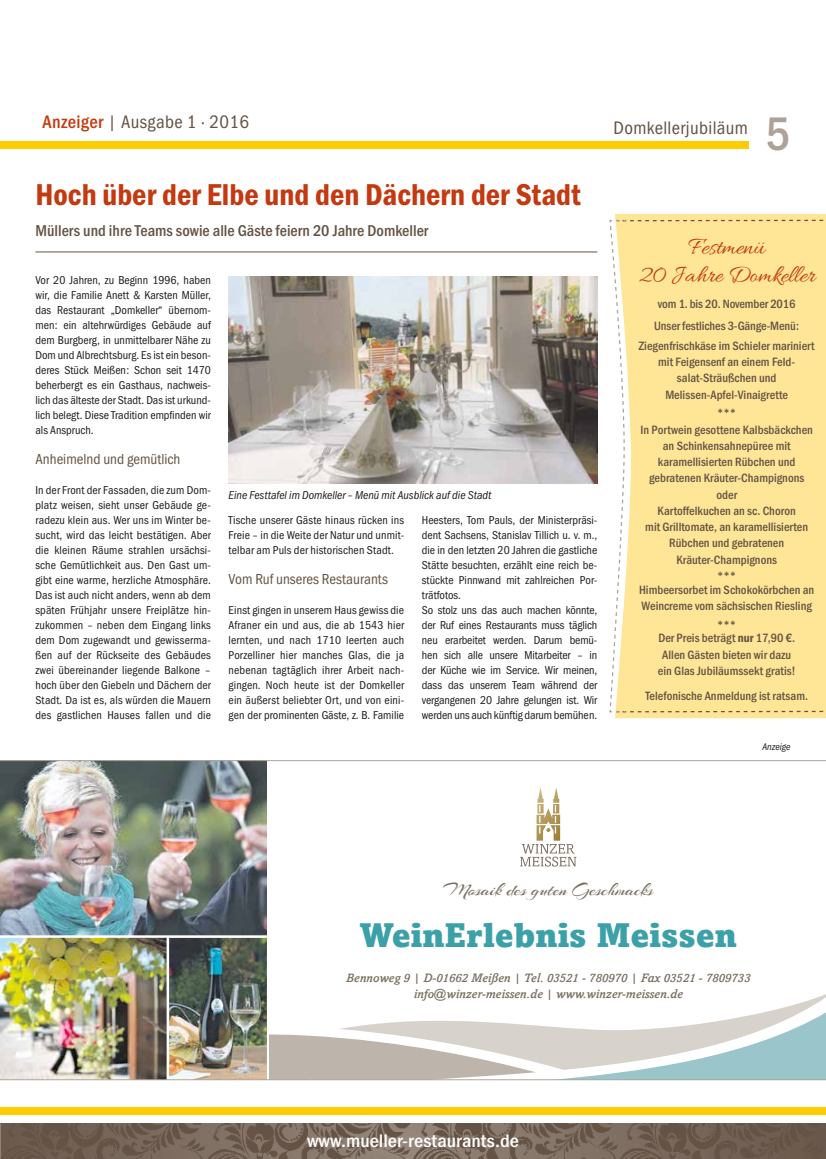
<style>
.page{position:relative;width:826px;height:1159px;background:#fff}
.page>*{position:absolute;margin:0;border:0;box-sizing:border-box;transform-origin:0 0}
.t1{font:500 48.75px "Franklin Gothic URW Con";color:#aea197}
.t2{font:900 33.75px "Amasis";color:#3ca0a9}
.t3{font:31.25px "Franklin Gothic URW Con Dem";color:#c4390f}
.t4{font:25px/27.5px "Allura";letter-spacing:-.01em;color:#c4390f;text-align:center}
.t5{font:18.88px "Arizonia";color:#7b7062}
.t6{font:18.75px "Franklin Gothic URW Con Boo";letter-spacing:.02em;color:#645345}
.t7{font:500 18.75px "Franklin Gothic URW Con";color:#fff;scale:1.09 1}
.t8{font:500 16.25px "Franklin Gothic URW Con";color:#645345}
.t9{font:15px "Franklin Gothic URW Con Boo";color:#645345}
.t10{font:500 12.5px/16.2px "Franklin Gothic URW Con";color:#645345;text-align:center}
.t11{font:italic 500 12.5px/16.2px "Amasis";color:#7b7062;text-align:center}
.t12{font:11.88px/15px "Franklin Gothic URW Con Boo";letter-spacing:.01em;color:#1d1d1b;text-align:justify}
.t13{font:11.88px "Franklin Gothic URW Con Boo Ita";color:#1d1d1b}
.t14{font:10px "Franklin Gothic URW Con Boo Ita";letter-spacing:-.005em;color:#1d1d1b}
.s1{font-family:"Franklin Gothic URW Con";font-weight:500;color:#c4390f}
.s2{font-family:"Franklin Gothic URW Con Dem";font-weight:400}
</style>
<div class="page">
<img style="left:1px;top:1123px;width:825px;height:36px">
<div style="left:0;top:1107px;width:826px;height:7px;background:#fc0"></div>
<div style="left:0;top:142px;width:748px;height:7px;background:#fc0"></div>
<img style="left:0;top:761px;width:279px;height:173px">
<svg style="left:563px;top:1070px;width:214px;height:9px;fill:#99c5cb"></svg>
<svg style="left:536px;top:994px;width:290px;height:76px"></svg>
<img style="left:0;top:934px;width:536px;height:145px">
<div style="left:777px;top:1046px;width:49px;height:33px;background:#99c5cb"></div>
<div style="left:269px;top:1051px;width:40px;height:28px;background:#bdb5ac"></div>
<svg style="left:520px;top:787px;width:56px;height:79px"></svg>
<hr style="left:35px;top:252px;width:562px;height:1px;background:#645345">
<img style="left:0;top:1123px;width:1px;height:36px">
<img style="left:229px;top:276px;width:368px;height:208px">
<svg style="left:615px;top:214px;width:211px;height:505px;background:#ffe69c"></svg>
<svg style="left:609px;top:219px;width:216px;height:494px;background:#fee69d"></svg>
<hr style="left:0;top:1079px;width:826px;height:1px;background:#b0a79d">
<hr style="left:0;top:760px;width:826px;height:1px;background:#b0a79d">
<h3 class="t6" style="left:43px;top:111px;width:208px"><span class="s1">Anzeiger</span> | Ausgabe 1 · 2016</h3>
<h3 class="t3" style="left:35px;top:174px;width:547px">Hoch über der Elbe und den Dächern der Stadt</h3>
<h3 class="t8" style="left:35px;top:220px;width:394px">Müllers und ihre Teams sowie alle Gäste feiern 20 Jahre Domkeller</h3>
<p class="t12" style="left:35px;top:273px;width:177px">Vor 20 Jahren, zu Beginn 1996, haben wir, die Familie Anett &amp; Karsten Müller, das Restaurant „Domkeller“ übernom&shy;men: ein altehrwürdiges Gebäude auf dem Burgberg, in unmittelbarer Nähe zu Dom und Albrechtsburg. Es ist ein beson&shy;deres Stück Meißen: Schon seit 1470 beherbergt es ein Gasthaus, nachweis&shy;lich das älteste der Stadt. Das ist urkund&shy;lich belegt. Diese Tradition empfinden wir als Anspruch.</p>
<p class="t9" style="left:35px;top:450px;width:147px">Anheimelnd und gemütlich</p>
<p class="t12" style="left:35px;top:483px;width:177px;text-align:left">In der Front der Fassaden, die zum Dom&shy;platz weisen, sieht unser Gebäude ge&shy;radezu klein aus. Wer uns im Winter be&shy;sucht, wird das leicht bestätigen. Aber die kleinen Räume strahlen ursächsi&shy;sche Gemütlichkeit aus. Den Gast um&shy;gibt eine warme, herzliche Atmosphäre.<br>Das ist auch nicht anders, wenn ab dem späten Frühjahr unsere Freiplätze hin&shy;zukommen – neben dem Eingang links dem Dom zugewandt und gewisserma&shy;ßen auf der Rückseite des Gebäudes zwei übereinander liegende Balkone – hoch über den Giebeln und Dächern der Stadt. Da ist es, als würden die Mauern des gastlichen Hauses fallen und die</p>
<p class="t13" style="left:229px;top:488px;width:264px">Eine Festtafel im Domkeller – Menü mit Ausblick auf die Stadt</p>
<p class="t12" style="left:229px;top:513px;width:177px">Tische unserer Gäste hinaus rücken ins Freie – in die Weite der Natur und unmit&shy;telbar am Puls der historischen Stadt.</p>
<p class="t9" style="left:229px;top:570px;width:161px">Vom Ruf unseres Restaurants</p>
<p class="t12" style="left:229px;top:603px;width:177px">Einst gingen in unserem Haus gewiss die Afraner ein und aus, die ab 1543 hier lernten, und nach 1710 leerten auch Porzelliner hier manches Glas, die ja nebenan tagtäglich ihrer Arbeit nach&shy;gingen. Noch heute ist der Domkeller ein äußerst beliebter Ort, und von eini&shy;gen der prominenten Gäste, z. B. Familie</p>
<p class="t12" style="left:422px;top:513px;width:177px;text-align:left">Heesters, Tom Pauls, der Ministerpräsi&shy;dent Sachsens, Stanislav Tillich u. v. m., die in den letzten 20 Jahren die gastliche Stätte besuchten, erzählt eine reich be&shy;stückte Pinnwand mit zahlreichen Por&shy;trätfotos.<br>So stolz uns das auch machen könnte, der Ruf eines Restaurants muss täglich neu erarbeitet werden. Darum bemü&shy;hen sich alle unsere Mitarbeiter – in der Küche wie im Service. Wir meinen, dass das unserem Team während der vergangenen 20 Jahre gelungen ist. Wir werden uns auch künftig darum bemühen.</p>
<h3 class="t6" style="left:613px;top:117px;width:136px">Domkellerjubiläum</h3>
<h1 class="t1" style="left:765px;top:101px;width:26px">5</h1>
<h3 class="t4" style="left:638px;top:235px;width:179px">Festmenü<br>20 Jahre Domkeller</h3>
<p class="t10" style="left:654px;top:293px;width:146px;line-height:21.5px;text-align:left">vom 1. bis 20. November 2016<br>Unser festliches 3-Gänge-Menü:</p>
<p class="t10" style="left:639px;top:337px;width:177px">Ziegenfrischkäse im Schieler mariniert mit Feigensenf an einem Feld&shy;salat-Sträußchen und<br>Melissen-Apfel-Vinaigrette</p>
<p class="t10" style="left:640px;top:404px;width:174px">***<br>In Portwein gesottene Kalbsbäckchen an Schinkensahnepüree mit karamellisierten Rübchen und gebratenen Kräuter-Champignons oder<br>Kartoffelkuchen an sc. Choron<br>mit Grilltomate, an karamellisierten<br>Rübchen und gebratenen<br>Kräuter-Champignons<br>***</p>
<p class="t10" style="left:639px;top:581px;width:177px;text-align:left">Himbeersorbet im Schokokörbchen an<br>Weincreme vom sächsischen Riesling</p>
<p class="t10" style="left:658px;top:617px;width:138px;line-height:13.8px">***<br>Der Preis beträgt <span class="s2">nur</span> 17,90 €.</p>
<p class="t10" style="left:658px;top:646px;width:139px">Allen Gästen bieten wir dazu ein Glas Jubiläumssekt gratis!</p>
<p class="t10" style="left:645px;top:687px;width:164px">Telefonische Anmeldung ist ratsam.</p>
<p class="t14" style="left:762px;top:741px;width:30px">Anzeige</p>
<h3 class="t5" style="left:443px;top:878px;width:211px">Mosaik des guten Geschmacks</h3>
<h2 class="t2" style="left:359px;top:914px;width:379px">WeinErlebnis Meissen</h2>
<p class="t11" style="left:346px;top:970px;width:406px">Bennoweg 9 | D-01662 Meißen | Tel. 03521 - 780970 | Fax 03521 - 7809733 info@winzer-meissen.de | www.winzer-meissen.de</p>
<h3 class="t7" style="left:307px;top:1128px;width:196px">www.mueller-restaurants.de</h3>
</div>
